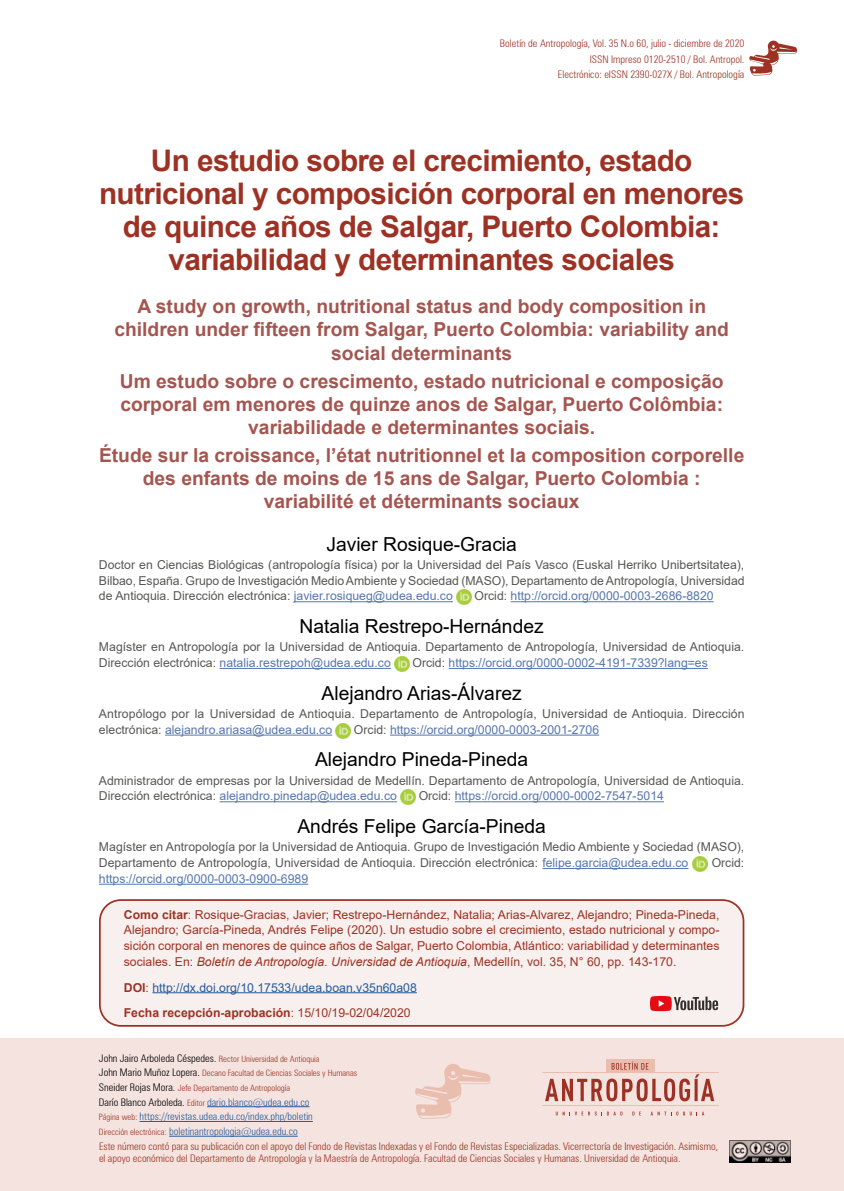
<style>
.page{position:relative;width:844px;height:1191px;background:#fff}
.page>*{position:absolute;margin:0;border:0;box-sizing:border-box;transform-origin:0 0}
.t1{font:700 29.75px/33.2px "Arial";letter-spacing:-.02em;color:#9d3224;text-align:center}
.t2{font:700 19.25px/23.1px "Arial";color:#a5554f;text-align:center}
.t3{font:19.25px "Arial";color:#000}
.t4{font:12.25px/15.8px "Arial";color:#575756}
.t5{font:12.25px/15.8px "Arial";color:#9d3224;text-align:justify}
.t6{font:12.25px "Arial";color:#5576af}
.t7{font:12.25px/25.7px "Arial";color:#275b9b}
.t8{font:300 condensed 10.5px/14.7px "Zurich BT";color:#9d3224}
.t9{font:300 condensed 8.75px/14.7px "Zurich BT";color:#9d3224}
.s1{color:#5576af}
.s2{color:#575756}
.s3{font-weight:700}
.s4{font-style:italic}
.s5{font-weight:700;color:#9d3224}
.s6{color:#9d3224}
.s7{font-size:10.5px;color:#000}
.s8{color:#000}
.s9{font-size:8.75px}
.s10{color:#275b9b}
</style>
<div class="page">
<div style="left:0;top:1038px;width:843px;height:153px;background:#f4e3df"></div>
<div style="left:100px;top:900px;width:643px;height:125px;background:#f8f0ee;border-radius:21px"></div>
<div style="left:99px;top:899px;width:645px;height:127px;border:2px solid #9d3224;border-radius:21px"></div>
<hr style="left:294px;top:601px;width:159px;height:1px;background:#5576af">
<hr style="left:510px;top:601px;width:203px;height:1px;background:#5576af">
<hr style="left:219px;top:668px;width:172px;height:1px;background:#5576af">
<hr style="left:448px;top:668px;width:259px;height:1px;background:#5576af">
<hr style="left:165px;top:734px;width:167px;height:1px;background:#5576af">
<hr style="left:390px;top:734px;width:209px;height:1px;background:#5576af">
<hr style="left:219px;top:801px;width:178px;height:1px;background:#5576af">
<hr style="left:454px;top:801px;width:209px;height:1px;background:#5576af">
<hr style="left:542px;top:868px;width:146px;height:1px;background:#5576af">
<hr style="left:99px;top:883px;width:209px;height:1px;background:#5576af">
<hr style="left:152px;top:992px;width:265px;height:1px;background:#275b9b">
<img style="left:456px;top:590px;width:15px;height:15px">
<img style="left:394px;top:656px;width:15px;height:15px">
<img style="left:335px;top:723px;width:15px;height:15px">
<img style="left:400px;top:790px;width:15px;height:14px">
<img style="left:692px;top:856px;width:15px;height:15px">
<img style="left:729px;top:1140px;width:61px;height:22px">
<div style="left:605px;top:1059px;width:49px;height:14px;background:#e9beaf"></div>
<svg style="left:545px;top:1061px;width:169px;height:40px"></svg>
<hr style="left:542px;top:1105px;width:176px;height:1px;background:#e9beaf">
<hr style="left:542px;top:1072px;width:176px;height:1px;background:#e9beaf">
<svg style="left:555px;top:1111px;width:67px;height:4px"></svg>
<svg style="left:632px;top:1111px;width:8px;height:4px"></svg>
<svg style="left:650px;top:1111px;width:54px;height:4px"></svg>
<hr style="left:207px;top:1106px;width:102px;height:1px;background:#275b9b">
<hr style="left:139px;top:1121px;width:174px;height:1px;background:#275b9b">
<hr style="left:169px;top:1135px;width:128px;height:1px;background:#275b9b">
<svg style="left:415px;top:1064px;width:76px;height:55px"></svg>
<svg style="left:749px;top:41px;width:48px;height:35px"></svg>
<svg style="left:650px;top:996px;width:68px;height:15px"></svg>
<p class="t8" style="left:500px;top:36px;width:246px;line-height:15.6px;text-align:right">Boletín de Antropología, Vol. 35 N.o 60, julio - diciembre de 2020<br>ISSN Impreso 0120-2510 / Bol. Antropol.<br>Electrónico: eISSN 2390-027X / Bol. Antropología</p>
<h1 class="t1" style="left:99px;top:144px;width:646px">Un estudio sobre el crecimiento, estado nutricional y composición corporal en menores de quince años de Salgar, Puerto Colombia: variabilidad y determinantes sociales</h1>
<h2 class="t2" style="left:114px;top:295px;width:615px">A study on growth, nutritional status and body composition in children under fifteen from Salgar, Puerto Colombia: variability and social determinants</h2>
<h2 class="t2" style="left:120px;top:369px;width:605px">Um estudo sobre o crescimento, estado nutricional e composição corporal em menores de quinze anos de Salgar, Puerto Colômbia: variabilidade e determinantes sociais.</h2>
<h2 class="t2" style="left:99px;top:444px;width:646px">Étude sur la croissance, l’état nutritionnel et la composition corporelle des enfants de moins de 15 ans de Salgar, Puerto Colombia : variabilité et déterminants sociaux</h2>
<h2 class="t3" style="left:326px;top:531px;width:192px">Javier Rosique-Gracia</h2>
<p class="t4" style="left:99px;top:556px;width:647px;text-align:justify">Doctor en Ciencias Biológicas (antropología física) por la Universidad del País Vasco (Euskal Herriko Unibertsitatea), Bilbao, España. Grupo de Investigación Medio Ambiente y Sociedad (MASO), Departamento de Antropología, Universidad de Antioquia. Dirección electrónica: <span class="s1">javier.rosiqueg@udea.edu.co</span></p>
<p class="t6" style="left:474px;top:587px;width:240px"><span class="s2">Orcid:</span> http://orcid.org/0000-0003-2686-8820</p>
<h2 class="t3" style="left:299px;top:613px;width:245px">Natalia Restrepo-Hernández</h2>
<p class="t4" style="left:99px;top:639px;width:646px">Magíster en Antropología por la Universidad de Antioquia. Departamento de Antropología, Universidad de Antioquia.<br>Dirección electrónica: <span class="s1">natalia.restrepoh@udea.edu.co</span></p>
<p class="t6" style="left:412px;top:654px;width:297px"><span class="s2">Orcid:</span> https://orcid.org/0000-0002-4191-7339?lang=es</p>
<h2 class="t3" style="left:321px;top:680px;width:202px">Alejandro Arias-Álvarez</h2>
<p class="t4" style="left:99px;top:706px;width:647px">Antropólogo por la Universidad de Antioquia. Departamento de Antropología, Universidad de Antioquia. Dirección electrónica: <span class="s1">alejandro.ariasa@udea.edu.co</span></p>
<p class="t6" style="left:354px;top:721px;width:247px"><span class="s2">Orcid:</span> https://orcid.org/0000-0003-2001-2706</p>
<h2 class="t3" style="left:315px;top:746px;width:214px">Alejandro Pineda-Pineda</h2>
<p class="t4" style="left:99px;top:772px;width:646px">Administrador de empresas por la Universidad de Medellín. Departamento de Antropología, Universidad de Antioquia.<br>Dirección electrónica: <span class="s1">alejandro.pinedap@udea.edu.co</span></p>
<p class="t6" style="left:418px;top:787px;width:247px"><span class="s2">Orcid:</span> https://orcid.org/0000-0002-7547-5014</p>
<h2 class="t3" style="left:297px;top:813px;width:250px">Andrés Felipe García-Pineda</h2>
<p class="t4" style="left:99px;top:839px;width:646px">Magíster en Antropología por la Universidad de Antioquia. Grupo de Investigación Medio Ambiente y Sociedad (MASO),<br>Departamento de Antropología, Universidad de Antioquia. Dirección electrónica: <span class="s1">felipe.garcia@udea.edu.co</span></p>
<p class="t4" style="left:711px;top:855px;width:34px">Orcid:</p>
<p class="t6" style="left:99px;top:870px;width:211px">https://orcid.org/0000-0003-0900-6989</p>
<p class="t5" style="left:124px;top:906px;width:597px"><span class="s3">Como citar</span>: Rosique-Gracias, Javier; Restrepo-Hernández, Natalia; Arias-Alvarez, Alejandro; Pineda-Pineda, Alejandro; García-Pineda, Andrés Felipe (2020). Un estudio sobre el crecimiento, estado nutricional y compo&shy;sición corporal en menores de quince años de Salgar, Puerto Colombia, Atlántico: variabilidad y determinantes sociales. En: <span class="s4">Boletín de Antropología. Universidad de Antioquia</span>, Medellín, vol. 35, N° 60, pp. 143-170.</p>
<p class="t7" style="left:124px;top:974px;width:294px"><span class="s5">DOI</span><span class="s6">:</span> http://dx.doi.org/10.17533/udea.boan.v35n60a08<br><span class="s5">Fecha recepción-aprobación</span><span class="s6">: 15/10/19-02/04/2020</span></p>
<p class="t9" style="left:99px;top:1051px;width:260px"><span class="s7">John Jairo Arboleda Céspedes.</span> Rector Universidad de Antioquia<br><span class="s7">John Mario Muñoz Lopera.</span> Decano Facultad de Ciencias Sociales y Humanas<br><span class="s7">Sneider Rojas Mora.</span> Jefe Departamento de Antropología</p>
<p class="t8" style="left:99px;top:1094px;width:620px"><span class="s8">Darío Blanco Arboleda.</span> <span class="s9">Editor</span> <span class="s10">dario.blanco@udea.edu.co<br></span><span class="s9">Página web:</span> <span class="s10">https://revistas.udea.edu.co/index.php/boletin<br></span><span class="s9">Dirección electrónica:</span> <span class="s10">boletinantropologia@udea.edu.co<br></span>Este número contó para su publicación con el apoyo del Fondo de Revistas Indexadas y el Fondo de Revistas Especializadas. Vicerrectoría de Investigación. Asimismo,</p>
<p class="t8" style="left:99px;top:1151px;width:582px">el apoyo económico del Departamento de Antropología y la Maestría de Antropología. Facultad de Ciencias Sociales y Humanas. Universidad de Antioquia.</p>
</div>
